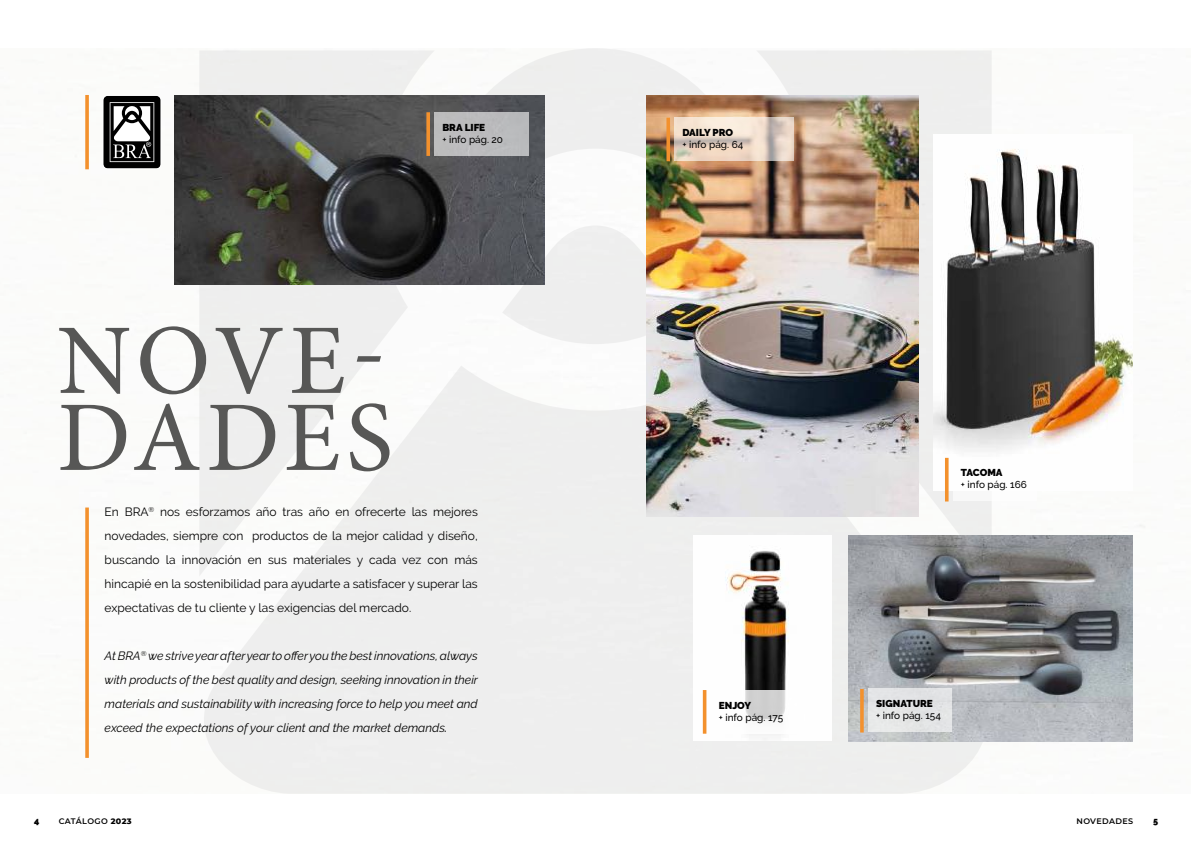
<style>
.page{position:relative;width:1191px;height:842px;background:#fff}
.page>*{position:absolute;margin:0;border:0;box-sizing:border-box;transform-origin:0 0}
.t1{font:100px/77px "Minion Pro";letter-spacing:.045em;color:#575756}
.t2{font:12px/24px "Raleway";color:#000;text-align:justify}
.t3{font:italic 12px/24px "Raleway";color:#000;text-align:justify}
.t4{font:500 10px "Raleway";color:#000}
.t5{font:900 10px "Raleway";color:#000}
.t6{font:900 9px "Raleway";color:#000}
.t7{font:600 8px "Montserrat";letter-spacing:.05em;color:#000}
.s1{font-weight:500}
.s2{font-weight:800}
</style>
<div class="page">
<div style="left:757px;top:50px;width:234px;height:316px;background:#eee"></div>
<svg style="left:199px;top:50px;width:236px;height:316px;fill:#eee"></svg>
<svg style="left:486px;top:48px;width:219px;height:177px;fill:#efefee"></svg>
<svg style="left:199px;top:366px;width:793px;height:428px;fill:#eee"></svg>
<svg style="left:502px;top:225px;width:144px;height:119px"></svg>
<img style="left:848px;top:535px;width:284px;height:207px">
<img style="left:175px;top:95px;width:369px;height:189px">
<img style="left:933px;top:134px;width:199px;height:356px">
<img style="left:646px;top:95px;width:272px;height:422px">
<div style="left:953px;top:458px;width:83px;height:43px;background:#fff"></div>
<hr style="left:945px;top:458px;width:3px;height:43px;background:#f3912d">
<div style="left:868px;top:689px;width:84px;height:43px;background:#e3e5e6"></div>
<hr style="left:860px;top:689px;width:3px;height:43px;background:#f3912d">
<div style="left:435px;top:112px;width:94px;height:43px;background:#bbbbbd"></div>
<svg style="left:426px;top:112px;width:4px;height:44px"></svg>
<img style="left:693px;top:535px;width:138px;height:205px">
<svg style="left:711px;top:690px;width:96px;height:43px"></svg>
<hr style="left:703px;top:690px;width:3px;height:44px;background:#f3912d">
<svg style="left:674px;top:118px;width:120px;height:43px;background:#e6d5c6"></svg>
<svg style="left:666px;top:118px;width:4px;height:43px"></svg>
<svg style="left:103px;top:96px;width:58px;height:73px"></svg>
<svg style="left:85px;top:95px;width:4px;height:74px"></svg>
<svg style="left:85px;top:507px;width:4px;height:251px"></svg>
<p class="t5" style="left:442px;top:121px;width:44px">BRA LIFE</p>
<p class="t4" style="left:442px;top:133px;width:62px">+ info pág. 20</p>
<h1 class="t1" style="left:57px;top:323px;width:337px">NOVE-<br>DADES</h1>
<p class="t2" style="left:105px;top:500px;width:375px">En BRA<sup>®</sup> nos esforzamos año tras año en ofrecerte las mejores novedades, siempre con productos de la mejor calidad y diseño, buscando la innovación en sus materiales y cada vez con más hincapié en la sostenibilidad para ayudarte a satisfacer y superar las expectativas de tu cliente y las exigencias del mercado.</p>
<p class="t3" style="left:105px;top:644px;width:375px">At BRA<sup>®</sup> we strive year after year to offer you the best innovations, always with products of the best quality and design, seeking innovation in their materials and sustainability with increasing force to help you meet and exceed the expectations of your client and the market demands<span class="s1">.</span></p>
<p class="t5" style="left:682px;top:127px;width:52px">DAILY PRO</p>
<p class="t4" style="left:682px;top:139px;width:62px">+ info pág. 64</p>
<p class="t5" style="left:719px;top:699px;width:34px">ENJOY</p>
<p class="t4" style="left:719px;top:711px;width:66px">+ info pág. 175</p>
<p class="t5" style="left:961px;top:467px;width:43px">TACOMA</p>
<p class="t4" style="left:961px;top:479px;width:67px">+ info pág. 166</p>
<p class="t5" style="left:876px;top:698px;width:58px">SIGNATURE</p>
<p class="t4" style="left:876px;top:710px;width:66px">+ info pág. 154</p>
<p class="t6" style="left:34px;top:816px;width:7px">4</p>
<p class="t7" style="left:59px;top:815px;width:75px">CATÁLOGO <span class="s2">2023</span></p>
<p class="t7" style="left:1076px;top:815px;width:58px">NOVEDADES</p>
<p class="t6" style="left:1153px;top:816px;width:7px">5</p>
</div>
